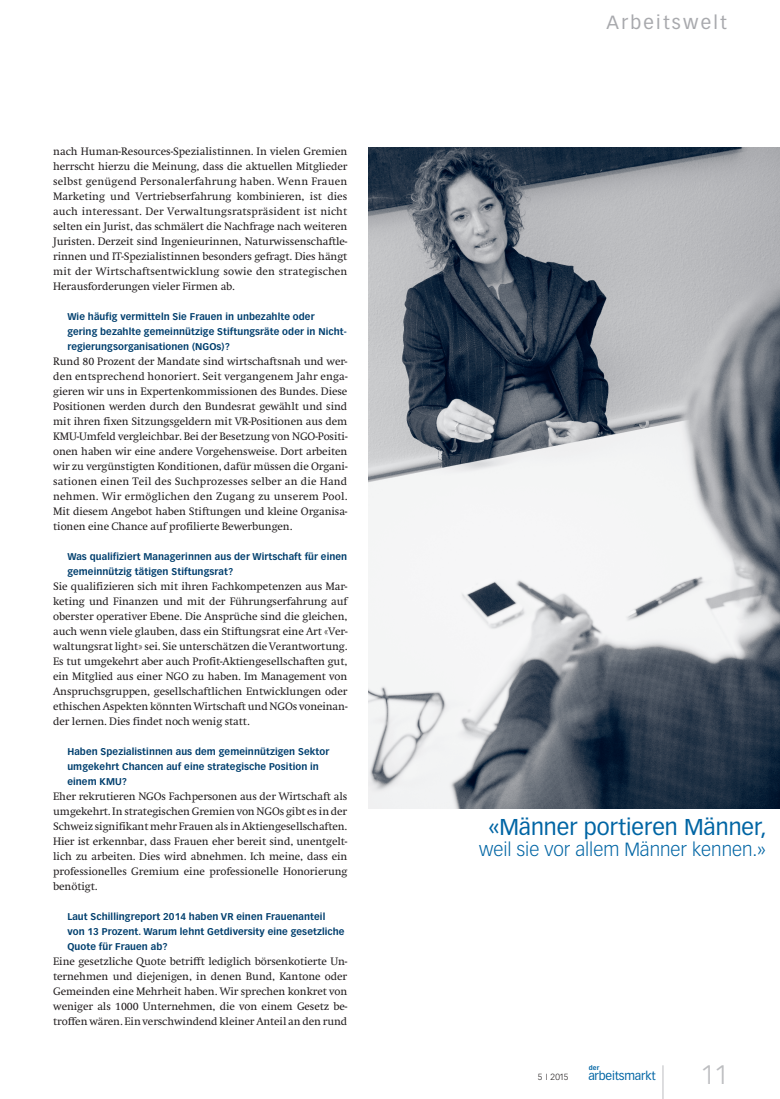
<style>
.page{position:relative;width:780px;height:1099px;background:#fff}
.page>*{position:absolute;margin:0;border:0;box-sizing:border-box;transform-origin:0 0}
.t1{font:300 26.25px "Vectora LT Std";color:#bcbdc0}
.t2{font:22.5px "Vectora LT Std";color:#0065a4}
.t3{font:300 18.75px "Vectora LT Std";color:#0065a4}
.t4{font:18.75px "Vectora LT Std";letter-spacing:.12em;color:#a8a9ad}
.t5{font:12px "Vectora LT Std";letter-spacing:-.015em;color:#0065a4}
.t6{font:11.25px/15px "Swift EF";letter-spacing:-.01em;color:#231f20;text-align:justify}
.t7{font:700 9.62px/15px "Vectora LT Std";letter-spacing:.01em;color:#003f6e}
.t8{font:300 8.75px "Vectora LT Std";color:#231f20}
.t9{font:700 6.25px "Vectora LT Std";color:#0065a4}
</style>
<div class="page">
<img style="left:369px;top:147px;width:411px;height:661px">
<hr style="left:662px;top:1065px;width:1px;height:33px;background:#bcbdc0">
<p class="t6" style="left:53px;top:144px;width:296px">nach Human-Resources-Spezialistinnen. In vielen Gremien herrscht hierzu die Meinung, dass die aktuellen Mitglieder selbst genügend Personalerfahrung haben. Wenn Frauen Marketing und Vertriebserfahrung kombinieren, ist dies auch interessant. Der Verwaltungsratspräsident ist nicht selten ein Jurist, das schmälert die Nachfrage nach weiteren Juristen. Derzeit sind Ingenieurinnen, Naturwissenschaftle&shy;rinnen und IT-Spezialistinnen besonders gefragt. Dies hängt mit der Wirtschaftsentwicklung sowie den strategischen Herausforderungen vieler Firmen ab.</p>
<p class="t7" style="left:67px;top:309px;width:281px">Wie häufig vermitteln Sie Frauen in unbezahlte oder gering bezahlte gemeinnützige Stiftungsräte oder in Nicht&shy;regierungsorganisationen (NGOs)?</p>
<p class="t6" style="left:53px;top:354px;width:296px">Rund 80 Prozent der Mandate sind wirtschaftsnah und wer&shy;den entsprechend honoriert. Seit vergangenem Jahr enga&shy;gieren wir uns in Expertenkommissionen des Bundes. Diese Positionen werden durch den Bundesrat gewählt und sind mit ihren fixen Sitzungsgeldern mit VR-Positionen aus dem KMU-Umfeld vergleichbar. Bei der Besetzung von NGO-Positi&shy;onen haben wir eine andere Vorgehensweise. Dort arbeiten wir zu vergünstigten Konditionen, dafür müssen die Organi&shy;sationen einen Teil des Suchprozesses selber an die Hand nehmen. Wir ermöglichen den Zugang zu unserem Pool.<br>Mit diesem Angebot haben Stiftungen und kleine Organisa&shy;tionen eine Chance auf profilierte Bewerbungen.</p>
<p class="t7" style="left:67px;top:549px;width:281px">Was qualifiziert Managerinnen aus der Wirtschaft für einen gemeinnützig tätigen Stiftungsrat?</p>
<p class="t6" style="left:53px;top:579px;width:296px">Sie qualifizieren sich mit ihren Fachkompetenzen aus Mar&shy;keting und Finanzen und mit der Führungserfahrung auf oberster operativer Ebene. Die Ansprüche sind die gleichen, auch wenn viele glauben, dass ein Stiftungsrat eine Art «Ver&shy;waltungsrat light» sei. Sie unterschätzen die Verantwortung.<br>Es tut umgekehrt aber auch Profit-Aktiengesellschaften gut, ein Mitglied aus einer NGO zu haben. Im Management von Anspruchsgruppen, gesellschaftlichen Entwicklungen oder ethischen Aspekten könnten Wirtschaft und NGOs voneinan&shy;der lernen. Dies findet noch wenig statt.</p>
<p class="t7" style="left:67px;top:744px;width:263px">Haben Spezialistinnen aus dem gemeinnützigen Sektor umgekehrt Chancen auf eine strategische Position in einem KMU?</p>
<p class="t6" style="left:53px;top:789px;width:296px">Eher rekrutieren NGOs Fachpersonen aus der Wirtschaft als umgekehrt. In strategischen Gremien von NGOs gibt es in der Schweiz signifikant mehr Frauen als in Aktiengesellschaften.<br>Hier ist erkennbar, dass Frauen eher bereit sind, unentgelt&shy;lich zu arbeiten. Dies wird abnehmen. Ich meine, dass ein professionelles Gremium eine professionelle Honorierung benötigt.</p>
<p class="t7" style="left:67px;top:909px;width:279px">Laut Schillingreport 2014 haben VR einen Frauenanteil von 13 Prozent. Warum lehnt Getdiversity eine gesetzliche<br>Quote für Frauen ab?</p>
<p class="t6" style="left:53px;top:954px;width:296px">Eine gesetzliche Quote betrifft lediglich börsenkotierte Un&shy;ternehmen und diejenigen, in denen Bund, Kantone oder Gemeinden eine Mehrheit haben. Wir sprechen konkret von weniger als 1000 Unternehmen, die von einem Gesetz be&shy;troffen wären. Ein verschwindend kleiner Anteil an den rund</p>
<h3 class="t4" style="left:606px;top:11px;width:122px">Arbeitswelt</h3>
<h2 class="t2" style="left:488px;top:813px;width:279px">«Männer portieren Männer,</h2>
<h3 class="t3" style="left:479px;top:838px;width:288px">weil sie vor allem Männer kennen.»</h3>
<p class="t9" style="left:589px;top:1064px;width:12px">der</p>
<p class="t5" style="left:588px;top:1068px;width:69px">arbeitsmarkt</p>
<p class="t8" style="left:538px;top:1071px;width:32px">5 I 2015</p>
<h1 class="t1" style="left:701px;top:1059px;width:29px">11</h1>
</div>
